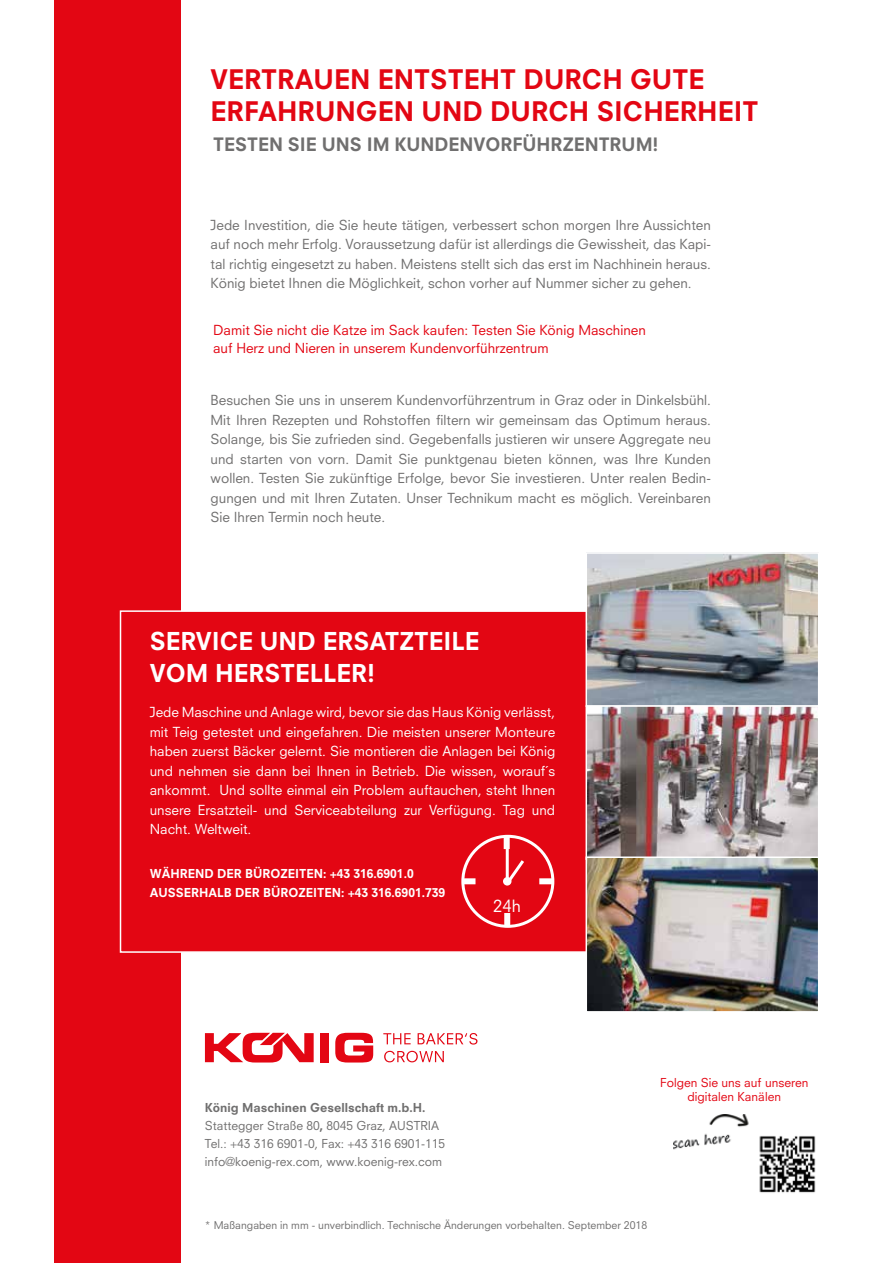
<style>
.page{position:relative;width:893px;height:1263px;background:#fff}
.page>*{position:absolute;margin:0;border:0;box-sizing:border-box;transform-origin:0 0}
.t1{font:800 26.25px/31.5px "Neuzeit S";color:#e30613}
.t2{font:800 24px/31.5px "Neuzeit S";color:#fff}
.t3{font:800 18px "Neuzeit S";color:#706f6f}
.t4{font:16.5px "Neuzeit S";color:#fff}
.t5{font:13.5px/19.5px "Neuzeit S";color:#706f6f;text-align:justify}
.t6{font:13.5px/19.5px "Neuzeit S";color:#fff;text-align:justify}
.t7{font:13.5px/18px "Neuzeit S";color:#e30613}
.t8{font:12px/18px "Neuzeit S";color:#706f6f}
.t9{font:800 12px/19.5px "Neuzeit S";color:#fff}
.t10{font:12px/13.5px "Neuzeit S";color:#e30613;text-align:center}
.t11{font:10.5px "Neuzeit S";color:#706f6f}
.s1{font-style:inherit}
.s2{font-weight:800}
</style>
<div class="page">
<div style="left:54px;top:0;width:126px;height:1263px;background:#e30613"></div>
<div style="left:120px;top:610px;width:700px;height:343px;background:#e30613;border:2px solid #fff"></div>
<img style="left:588px;top:555px;width:228px;height:301px">
<div style="left:585px;top:552px;width:234px;height:155px;border:2px solid #fff"></div>
<div style="left:461px;top:835px;width:93px;height:93px;border:3px solid #fff;border-radius:50%"></div>
<div style="left:463px;top:878px;width:12px;height:6px;background:#fff"></div>
<div style="left:539px;top:878px;width:13px;height:6px;background:#fff"></div>
<div style="left:504px;top:836px;width:6px;height:13px;background:#fff"></div>
<div style="left:504px;top:913px;width:6px;height:13px;background:#fff"></div>
<hr style="left:506px;top:845px;width:3px;height:37px;background:#fff">
<svg style="left:503px;top:857px;width:21px;height:29px"></svg>
<div style="left:320px;top:1033px;width:9px;height:29px;background:#e30613"></div>
<svg style="left:335px;top:1033px;width:38px;height:29px"></svg>
<svg style="left:205px;top:1033px;width:109px;height:29px"></svg>
<svg style="left:383px;top:1033px;width:28px;height:11px"></svg>
<svg style="left:418px;top:1033px;width:59px;height:11px"></svg>
<svg style="left:384px;top:1051px;width:60px;height:11px"></svg>
<div style="left:585px;top:705px;width:234px;height:155px;border:2px solid #fff"></div>
<img style="left:588px;top:859px;width:228px;height:150px">
<div style="left:585px;top:856px;width:234px;height:156px;border:2px solid #fff"></div>
<img style="left:673px;top:1115px;width:143px;height:78px">
<h1 class="t1" style="left:211px;top:64px;width:549px">VERTRAUEN ENTSTEHT DURCH GUTE<br>ERFAHRUNGEN UND DURCH SICHERHEIT</h1>
<h3 class="t3" style="left:213px;top:133px;width:447px">TESTEN SIE UNS IM KUNDENVORFÜHRZENTRUM!</h3>
<p class="t5" style="left:211px;top:215px;width:502px">Jede Investition, die Sie heute tätigen, verbessert schon morgen Ihre Aussichten auf noch mehr Erfolg. Voraussetzung dafür ist allerdings die Gewissheit, das Kapi&shy;tal richtig eingesetzt zu haben. Meistens stellt sich das erst im Nachhinein heraus.<br>König bietet Ihnen die Möglichkeit, schon vorher auf Nummer sicher zu gehen.</p>
<p class="t7" style="left:213px;top:321px;width:434px">Damit Sie nicht die Katze im Sack kaufen: Testen Sie König Maschinen auf Herz und Nieren in unserem Kundenvorführzentrum</p>
<p class="t5" style="left:211px;top:390px;width:502px">Besuchen Sie uns in unserem Kundenvorführzentrum in Graz oder in Dinkelsbühl.<br>Mit Ihren Rezepten und Rohstoffen filtern wir gemeinsam das Optimum heraus.<br>Solange, bis Sie zufrieden sind. Gegebenfalls justieren wir unsere Aggregate neu und starten von vorn. Damit Sie punktgenau bieten können, was Ihre Kunden wollen. Testen Sie zukünftige Erfolge, bevor Sie investieren. Unter realen Bedin&shy;gungen und mit Ihren Zutaten. Unser Technikum macht es möglich. Vereinbaren Sie Ihren Termin noch heute.</p>
<h2 class="t2" style="left:150px;top:625px;width:331px">SERVICE UND ERSATZTEILE<br>VOM HERSTELLER!</h2>
<p class="t6" style="left:150px;top:702px;width:407px">Jede Maschine und Anlage wird, bevor sie das Haus König verlässt, mit Teig getestet und eingefahren. Die meisten unserer Monteure haben zuerst Bäcker gelernt. Sie montieren die Anlagen bei König und nehmen sie dann bei Ihnen in Betrieb. Die wissen, worauf´s ankommt. Und sollte einmal ein Problem auftauchen, steht Ihnen unsere Ersatzteil- und Serviceabteilung zur Verfügung. Tag und Nacht. Weltweit.</p>
<p class="t9" style="left:150px;top:864px;width:297px">WÄHREND DER BÜROZEITEN: +43 316.6901.0<br>AUSSERHALB DER BÜROZEITEN: +43 316.6901.739</p>
<p class="t4" style="left:493px;top:896px;width:29px">24<span class="s1">h</span></p>
<p class="t8" style="left:205px;top:1098px;width:242px"><span class="s2">König Maschinen Gesellschaft m.b.H.<br></span>Stattegger Straße 80<span class="s2">,</span> 8045 Graz, AUSTRIA Tel.: +43 316 6901-0, Fax: +43 316 6901-115 info@koenig-rex.com, www.koenig-rex.com</p>
<p class="t10" style="left:660px;top:1076px;width:150px">Folgen Sie uns auf unseren digitalen Kanälen</p>
<p class="t11" style="left:205px;top:1219px;width:444px">* Maßangaben in mm - unverbindlich. Technische Änderungen vorbehalten. September 2018</p>
</div>
